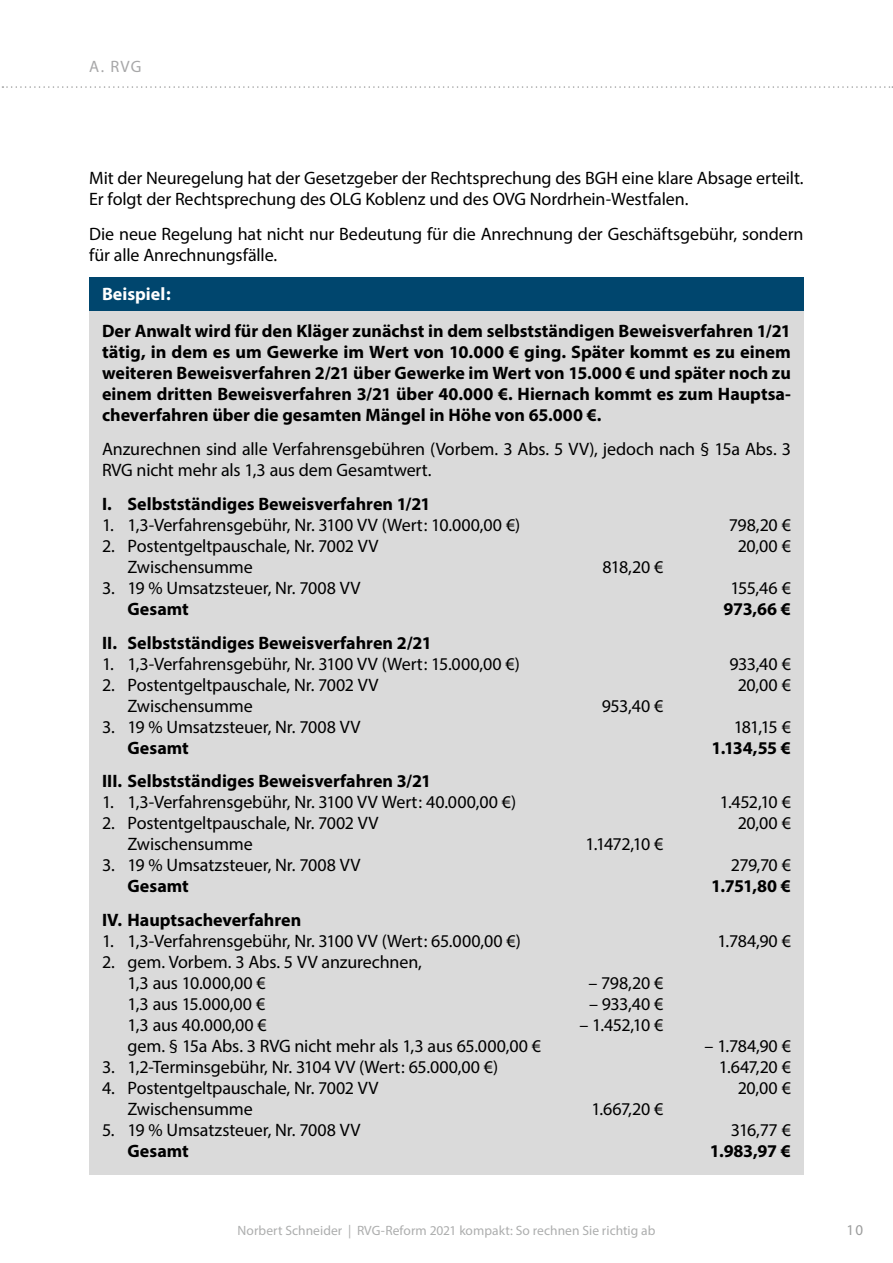
<style>
.page{position:relative;width:893px;height:1263px;background:#fff}
.page>*{position:absolute;margin:0;border:0;box-sizing:border-box;transform-origin:0 0}
.K_Beispiel_mitte_0{font:18px "Myriad Pro";letter-spacing:-.01em;color:#000}
.K_Beispiel_mitte{font:700 18px/21px "Myriad Pro";color:#000;text-align:justify}
.Standard_klebt{font:18px/21.6px "Myriad Pro";letter-spacing:-.005em;color:#000}
.K_Beispiel_mitte_0-2{font:700 18px "Myriad Pro";color:#000}
.K_Beispiel_mitte-2{font:18px/21px "Myriad Pro";letter-spacing:-.01em;color:#000}
.K_Beispiel_unten{font:700 18px "Myriad Pro";letter-spacing:-.005em;color:#000}
.K_Beispiel_U{font:700 18px "Myriad Pro";color:#fff}
.t1{font:16.5px "Myriad Pro";color:#a7a7a8}
.t2{font:15px "Myriad Pro";color:#9c9d9d}
.t3{font:13.5px "Myriad Pro";letter-spacing:.005em;color:#adaeae}
</style>
<div class="page">
<svg style="left:2px;top:86px;width:891px;height:2px"></svg>
<div style="left:89px;top:277px;width:715px;height:44px;background:#00466e"></div>
<div style="left:89px;top:311px;width:715px;height:127px;background:#dadada"></div>
<div style="left:89px;top:429px;width:715px;height:64px;background:#dadada"></div>
<div style="left:89px;top:483px;width:715px;height:44px;background:#dadada"></div>
<div style="left:89px;top:525px;width:715px;height:44px;background:#dadada"></div>
<div style="left:89px;top:567px;width:715px;height:44px;background:#dadada"></div>
<div style="left:89px;top:588px;width:715px;height:44px;background:#dadada"></div>
<div style="left:89px;top:622px;width:715px;height:44px;background:#dadada"></div>
<div style="left:89px;top:664px;width:715px;height:44px;background:#dadada"></div>
<div style="left:89px;top:706px;width:715px;height:44px;background:#dadada"></div>
<div style="left:89px;top:727px;width:715px;height:44px;background:#dadada"></div>
<div style="left:89px;top:761px;width:715px;height:43px;background:#dadada"></div>
<div style="left:89px;top:803px;width:715px;height:43px;background:#dadada"></div>
<div style="left:89px;top:845px;width:715px;height:43px;background:#dadada"></div>
<div style="left:89px;top:866px;width:715px;height:43px;background:#dadada"></div>
<div style="left:89px;top:900px;width:715px;height:43px;background:#dadada"></div>
<div style="left:89px;top:942px;width:715px;height:43px;background:#dadada"></div>
<div style="left:89px;top:984px;width:715px;height:43px;background:#dadada"></div>
<div style="left:89px;top:1026px;width:715px;height:43px;background:#dadada"></div>
<div style="left:89px;top:1068px;width:715px;height:43px;background:#dadada"></div>
<div style="left:89px;top:1110px;width:715px;height:43px;background:#dadada"></div>
<div style="left:89px;top:1131px;width:715px;height:43px;background:#dadada"></div>
<p class="t1" style="left:89px;top:56px;width:54px">A. RVG</p>
<p class="Standard_klebt" style="left:89px;top:166px;width:716px">Mit der Neuregelung hat der Gesetzgeber der Rechtsprechung des BGH eine klare Absage erteilt.<br>Er folgt der Rechtsprechung des OLG Koblenz und des OVG Nordrhein-Westfalen.</p>
<p class="Standard_klebt" style="left:89px;top:222px;width:716px">Die neue Regelung hat nicht nur Bedeutung für die Anrechnung der Geschäftsgebühr, sondern für alle Anrechnungsfälle.</p>
<p class="K_Beispiel_U" style="left:102px;top:283px;width:70px">Beispiel:</p>
<p class="K_Beispiel_mitte" style="left:102px;top:320px;width:690px">Der Anwalt wird für den Kläger zunächst in dem selbstständigen Beweisverfahren 1/21 tätig, in dem es um Gewerke im Wert von 10.000 € ging. Später kommt es zu einem weiteren Beweisverfahren 2/21 über Gewerke im Wert von 15.000 € und später noch zu einem dritten Beweisverfahren 3/21 über 40.000 €. Hiernach kommt es zum Hauptsa&shy;cheverfahren über die gesamten Mängel in Höhe von 65.000 €.</p>
<p class="K_Beispiel_mitte-2" style="left:102px;top:438px;width:690px">Anzurechnen sind alle Verfahrensgebühren (Vorbem. 3 Abs. 5 VV), jedoch nach § 15a Abs. 3<br>RVG nicht mehr als 1,3 aus dem Gesamtwert.</p>
<p class="K_Beispiel_mitte_0-2" style="left:102px;top:492px;width:330px">I. Selbstständiges Beweisverfahren 1/21</p>
<p class="K_Beispiel_mitte_0" style="left:102px;top:514px;width:420px">1. 1,3-Verfahrensgebühr, Nr. 3100 VV (Wert: 10.000,00 €)</p>
<p class="K_Beispiel_mitte_0" style="left:729px;top:514px;width:64px">798,20 €</p>
<p class="K_Beispiel_mitte_0" style="left:102px;top:535px;width:278px">2. Postentgeltpauschale, Nr. 7002 VV</p>
<p class="K_Beispiel_mitte_0" style="left:738px;top:535px;width:55px">20,00 €</p>
<p class="K_Beispiel_mitte_0" style="left:128px;top:556px;width:127px">Zwischensumme</p>
<p class="K_Beispiel_mitte_0" style="left:603px;top:556px;width:62px">818,20 €</p>
<p class="K_Beispiel_mitte_0" style="left:102px;top:577px;width:260px">3. 19 % Umsatzsteuer, Nr. 7008 VV</p>
<p class="K_Beispiel_mitte_0" style="left:730px;top:577px;width:62px">155,46 €</p>
<p class="K_Beispiel_mitte" style="left:128px;top:598px;width:63px">Gesamt</p>
<p class="K_Beispiel_mitte" style="left:723px;top:598px;width:69px">973,66 €</p>
<p class="K_Beispiel_mitte_0-2" style="left:102px;top:631px;width:331px">II. Selbstständiges Beweisverfahren 2/21</p>
<p class="K_Beispiel_mitte_0" style="left:102px;top:652px;width:419px">1. 1,3-Verfahrensgebühr, Nr. 3100 VV (Wert: 15.000,00 €)</p>
<p class="K_Beispiel_mitte_0" style="left:729px;top:652px;width:63px">933,40 €</p>
<p class="K_Beispiel_mitte_0" style="left:102px;top:673px;width:278px">2. Postentgeltpauschale, Nr. 7002 VV</p>
<p class="K_Beispiel_mitte_0" style="left:738px;top:673px;width:55px">20,00 €</p>
<p class="K_Beispiel_mitte_0" style="left:128px;top:694px;width:127px">Zwischensumme</p>
<p class="K_Beispiel_mitte_0" style="left:602px;top:694px;width:63px">953,40 €</p>
<p class="K_Beispiel_mitte_0" style="left:102px;top:715px;width:260px">3. 19 % Umsatzsteuer, Nr. 7008 VV</p>
<p class="K_Beispiel_mitte_0" style="left:734px;top:715px;width:59px">181,15 €</p>
<p class="K_Beispiel_mitte" style="left:128px;top:736px;width:63px">Gesamt</p>
<p class="K_Beispiel_mitte" style="left:712px;top:736px;width:81px">1.134,55 €</p>
<p class="K_Beispiel_mitte_0-2" style="left:102px;top:769px;width:331px">III. Selbstständiges Beweisverfahren 3/21</p>
<p class="K_Beispiel_mitte_0" style="left:102px;top:791px;width:416px">1. 1,3-Verfahrensgebühr, Nr. 3100 VV Wert: 40.000,00 €)</p>
<p class="K_Beispiel_mitte_0" style="left:720px;top:791px;width:73px">1.452,10 €</p>
<p class="K_Beispiel_mitte_0" style="left:102px;top:812px;width:278px">2. Postentgeltpauschale, Nr. 7002 VV</p>
<p class="K_Beispiel_mitte_0" style="left:738px;top:812px;width:55px">20,00 €</p>
<p class="K_Beispiel_mitte_0" style="left:128px;top:833px;width:127px">Zwischensumme</p>
<p class="K_Beispiel_mitte_0" style="left:585px;top:833px;width:79px">1.1472,10 €</p>
<p class="K_Beispiel_mitte_0" style="left:102px;top:854px;width:260px">3. 19 % Umsatzsteuer, Nr. 7008 VV</p>
<p class="K_Beispiel_mitte_0" style="left:731px;top:854px;width:62px">279,70 €</p>
<p class="K_Beispiel_mitte" style="left:128px;top:875px;width:63px">Gesamt</p>
<p class="K_Beispiel_mitte" style="left:711px;top:875px;width:81px">1.751,80 €</p>
<p class="K_Beispiel_mitte_0-2" style="left:102px;top:908px;width:201px">IV. Hauptsacheverfahren</p>
<p class="K_Beispiel_mitte_0" style="left:102px;top:930px;width:420px">1. 1,3-Verfahrensgebühr, Nr. 3100 VV (Wert: 65.000,00 €)</p>
<p class="K_Beispiel_mitte_0" style="left:717px;top:930px;width:75px">1.784,90 €</p>
<p class="K_Beispiel_mitte_0" style="left:102px;top:951px;width:321px">2. gem. Vorbem. 3 Abs. 5 VV anzurechnen,</p>
<p class="K_Beispiel_mitte_0" style="left:128px;top:972px;width:140px">1,3 aus 10.000,00 €</p>
<p class="K_Beispiel_mitte_0" style="left:588px;top:972px;width:76px">– 798,20 €</p>
<p class="K_Beispiel_mitte_0" style="left:128px;top:993px;width:139px">1,3 aus 15.000,00 €</p>
<p class="K_Beispiel_mitte_0" style="left:589px;top:993px;width:76px">– 933,40 €</p>
<p class="K_Beispiel_mitte_0" style="left:128px;top:1014px;width:141px">1,3 aus 40.000,00 €</p>
<p class="K_Beispiel_mitte_0" style="left:579px;top:1014px;width:85px">– 1.452,10 €</p>
<p class="K_Beispiel_mitte_0" style="left:128px;top:1035px;width:415px">gem. § 15a Abs. 3 RVG nicht mehr als 1,3 aus 65.000,00 €</p>
<p class="K_Beispiel_mitte_0" style="left:705px;top:1035px;width:88px">– 1.784,90 €</p>
<p class="K_Beispiel_mitte_0" style="left:102px;top:1056px;width:398px">3. 1,2-Terminsgebühr, Nr. 3104 VV (Wert: 65.000,00 €)</p>
<p class="K_Beispiel_mitte_0" style="left:719px;top:1056px;width:73px">1.647,20 €</p>
<p class="K_Beispiel_mitte_0" style="left:102px;top:1077px;width:278px">4. Postentgeltpauschale, Nr. 7002 VV</p>
<p class="K_Beispiel_mitte_0" style="left:738px;top:1077px;width:55px">20,00 €</p>
<p class="K_Beispiel_mitte_0" style="left:128px;top:1098px;width:127px">Zwischensumme</p>
<p class="K_Beispiel_mitte_0" style="left:591px;top:1098px;width:73px">1.667,20 €</p>
<p class="K_Beispiel_mitte_0" style="left:102px;top:1119px;width:260px">5. 19 % Umsatzsteuer, Nr. 7008 VV</p>
<p class="K_Beispiel_mitte_0" style="left:731px;top:1119px;width:61px">316,77 €</p>
<p class="K_Beispiel_unten" style="left:128px;top:1139px;width:63px">Gesamt</p>
<p class="K_Beispiel_unten" style="left:710px;top:1139px;width:82px">1.983,97 €</p>
<p class="t3" style="left:238px;top:1222px;width:419px">Norbert Schneider | RVG-Reform 2021 kompakt: So rechnen Sie richtig ab</p>
<p class="t2" style="left:846px;top:1221px;width:18px">10</p>
</div>
